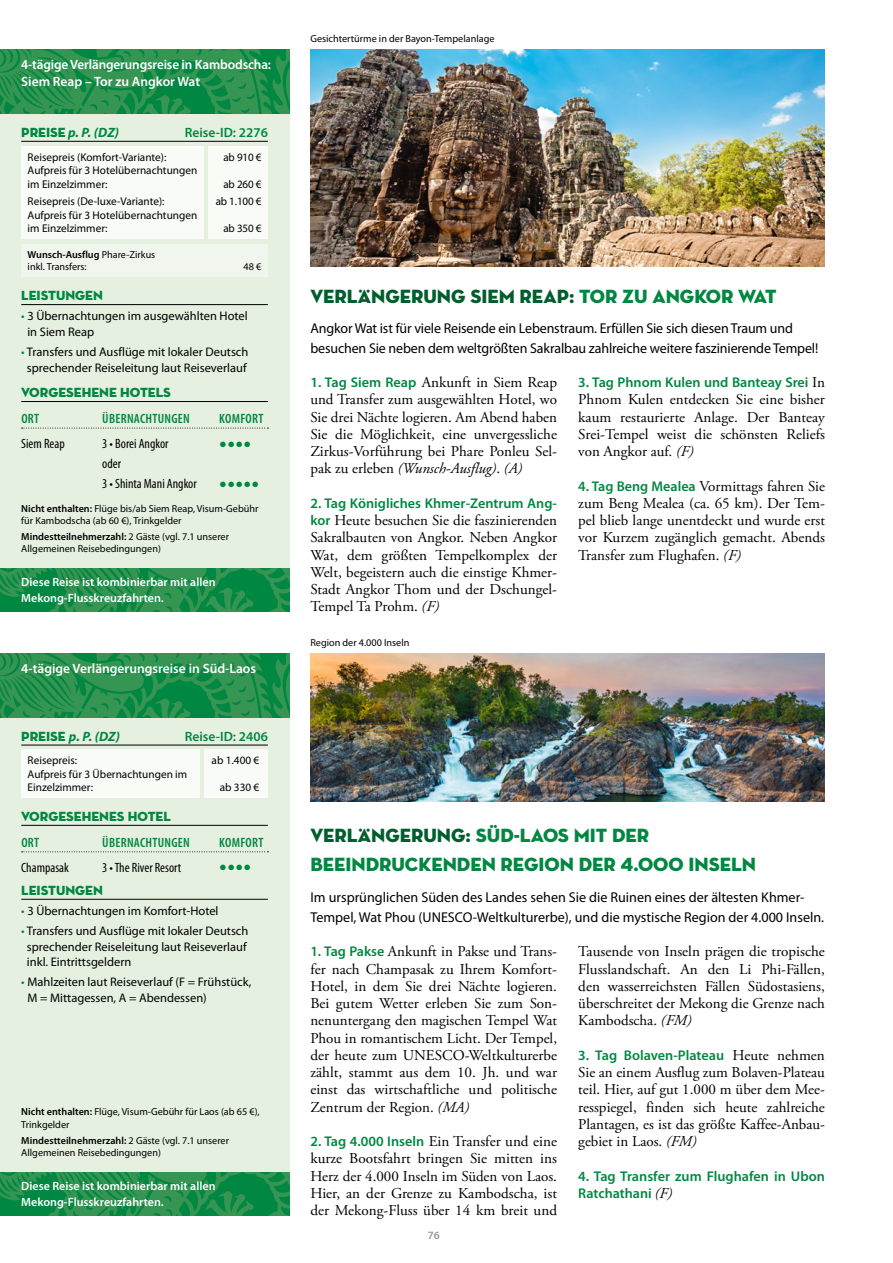
<style>
.page{position:relative;width:893px;height:1263px;background:#fff}
.page>*{position:absolute;margin:0;border:0;box-sizing:border-box;transform-origin:0 0}
.t1{font:19.5px/28.8px "Neutra Disp Titling";color:#008741}
.t2{font:19.5px "Neutra Disp Titling";color:#005e2e}
.t3{font:15px/17.2px "Adobe Garamond Pro";color:#000;text-align:justify}
.t4{font:14.25px/19.5px "Myriad Pro";letter-spacing:-.01em;color:#000}
.t5{font:600 14.1px/17.2px "Myriad Pro";color:#008741}
.t6{font:600 13.5px/16.5px "Myriad Pro";letter-spacing:-.005em;color:#fff}
.t7{font:condensed 13.5px/20px "Myriad Pro";color:#000}
.t8{font:13.5px "Neutra Disp Titling";color:#008741}
.t9{font:600 condensed 13.5px "Myriad Pro";letter-spacing:.02em;color:#008741}
.t10{font:italic 700 13.5px "Myriad Pro";color:#008741}
.t11{font:600 13.5px "Myriad Pro";color:#008741}
.t12{font:12.75px "Arial";color:#008741}
.t13{font:12.45px/15.8px "Myriad Pro";color:#000}
.t14{font:600 12px/16.5px "Myriad Pro";color:#fff}
.t15{font:11.25px/13.5px "Myriad Pro";color:#000}
.t16{font:600 11.25px "Myriad Pro";color:#9a9897}
.t17{font:10.2px/12.3px "Myriad Pro";color:#000}
.s1{font-family:"Neutra Disp Titling";font-weight:400;font-style:normal}
.s2{font-weight:600}
.s3{color:#008741}
.s4{font-family:"Myriad Pro";font-weight:600;font-size:14.1px;color:#008741}
.s5{font-style:italic}
.s6{font-family:"Adobe Garamond Pro";font-weight:400;font-size:15px;color:#000}
.s7{color:#005e2e}
.s8{font-family:"Adobe Garamond Pro";font-weight:400;font-style:italic;font-size:15px;color:#000}
</style>
<div class="page">
<img style="left:310px;top:49px;width:515px;height:217px">
<div style="left:0;top:653px;width:289px;height:562px;background:#e6f0e0"></div>
<img style="left:0;top:653px;width:289px;height:64px">
<img style="left:0;top:1172px;width:289px;height:43px">
<hr style="left:21px;top:745px;width:247px;height:1px;background:#000">
<hr style="left:21px;top:825px;width:247px;height:1px;background:#000">
<svg style="left:22px;top:851px;width:246px;height:1px"></svg>
<div style="left:21px;top:749px;width:179px;height:48px;background:#f8fbf6"></div>
<div style="left:204px;top:749px;width:64px;height:48px;background:#f8fbf6"></div>
<hr style="left:21px;top:899px;width:247px;height:1px;background:#000">
<img style="left:310px;top:653px;width:515px;height:148px">
<div style="left:0;top:49px;width:289px;height:562px;background:#e6f0e0"></div>
<img style="left:0;top:49px;width:289px;height:65px">
<img style="left:0;top:568px;width:289px;height:43px">
<hr style="left:21px;top:401px;width:247px;height:1px;background:#000">
<svg style="left:22px;top:428px;width:246px;height:1px"></svg>
<hr style="left:21px;top:141px;width:247px;height:1px;background:#000">
<div style="left:21px;top:146px;width:183px;height:93px;background:#f8fbf6"></div>
<div style="left:208px;top:146px;width:60px;height:93px;background:#f8fbf6"></div>
<hr style="left:21px;top:304px;width:247px;height:1px;background:#000">
<div style="left:21px;top:244px;width:247px;height:33px;background:#f0f6ed"></div>
<p class="t6" style="left:21px;top:57px;width:251px">4-tägige Verlängerungsreise in Kambodscha:<br>Siem Reap – Tor zu Angkor Wat</p>
<p class="t10" style="left:21px;top:125px;width:99px"><span class="s1">PREISE</span> p. P. (DZ)</p>
<p class="t11" style="left:185px;top:125px;width:85px">Reise-ID: 2276</p>
<p class="t15" style="left:28px;top:150px;width:171px">Reisepreis (Komfort-Variante):<br>Aufpreis für 3 Hotelübernachtungen im Einzelzimmer:</p>
<p class="t15" style="left:28px;top:195px;width:171px">Reisepreis (De-luxe-Variante):<br>Aufpreis für 3 Hotelübernachtungen im Einzelzimmer:</p>
<p class="t15" style="left:223px;top:150px;width:40px">ab 910 €</p>
<p class="t15" style="left:216px;top:175px;width:47px;line-height:17.7px;text-align:right">ab 260 € ab 1.100 €</p>
<p class="t15" style="left:223px;top:222px;width:40px">ab 350 €</p>
<p class="t17" style="left:28px;top:249px;width:129px"><span class="s2">Wunsch-Ausflug</span> Phare-Zirkus inkl. Transfers:</p>
<p class="t17" style="left:244px;top:261px;width:19px">48 €</p>
<p class="t8" style="left:21px;top:287px;width:83px">LEISTUNGEN</p>
<p class="t13" style="left:27px;top:308px;width:222px;text-indent:-6px"><span class="s3">•</span> 3 Übernachtungen im ausgewählten Hotel in Siem Reap</p>
<p class="t13" style="left:21px;top:344px;width:229px;text-align:center"><span class="s3">•</span> Transfers und Ausflüge mit lokaler Deutsch sprechender Reiseleitung laut Reiseverlauf</p>
<p class="t8" style="left:21px;top:384px;width:151px">VORGESEHENE HOTELS</p>
<p class="t9" style="left:21px;top:412px;width:19px">ORT</p>
<p class="t9" style="left:102px;top:412px;width:89px">ÜBERNACHTUNGEN</p>
<p class="t9" style="left:219px;top:412px;width:46px">KOMFORT</p>
<p class="t7" style="left:21px;top:433px;width:45px">Siem Reap</p>
<p class="t7" style="left:102px;top:433px;width:68px">3 • Borei Angkor</p>
<p class="t12" style="left:219px;top:435px;width:33px">●●●●</p>
<p class="t7" style="left:102px;top:453px;width:96px">oder<br>3 • Shinta Mani Angkor</p>
<p class="t12" style="left:219px;top:475px;width:42px">●●●●●</p>
<p class="t17" style="left:21px;top:502px;width:239px"><span class="s2">Nicht enthalten:</span> Flüge bis/ab Siem Reap, Visum-Gebühr für Kambodscha (ab 60 €), Trinkgelder</p>
<p class="t17" style="left:21px;top:531px;width:209px"><span class="s2">Mindestteilnehmerzahl:</span> 2 Gäste (vgl. 7.1 unserer<br>Allgemeinen Reisebedingungen)</p>
<p class="t14" style="left:21px;top:574px;width:196px">Diese Reise ist kombinierbar mit allen<br>Mekong-Flusskreuzfahrten.</p>
<p class="t6" style="left:21px;top:660px;width:236px">4-tägige Verlängerungsreise in Süd-Laos</p>
<p class="t10" style="left:21px;top:728px;width:100px"><span class="s1">PREISE</span> p. P. (DZ)</p>
<p class="t11" style="left:185px;top:728px;width:85px">Reise-ID: 2406</p>
<p class="t15" style="left:28px;top:754px;width:161px">Reisepreis:<br>Aufpreis für 3 Übernachtungen im<br>Einzelzimmer:</p>
<p class="t15" style="left:212px;top:754px;width:49px">ab 1.400 €</p>
<p class="t15" style="left:220px;top:781px;width:41px">ab 330 €</p>
<p class="t8" style="left:21px;top:808px;width:151px">VORGESEHENES HOTEL</p>
<p class="t9" style="left:21px;top:835px;width:19px">ORT</p>
<p class="t9" style="left:102px;top:835px;width:89px">ÜBERNACHTUNGEN</p>
<p class="t9" style="left:219px;top:835px;width:46px">KOMFORT</p>
<p class="t7" style="left:21px;top:857px;width:49px">Champasak</p>
<p class="t7" style="left:102px;top:857px;width:81px">3 • The River Resort</p>
<p class="t12" style="left:219px;top:859px;width:33px">●●●●</p>
<p class="t8" style="left:21px;top:882px;width:83px">LEISTUNGEN</p>
<p class="t13" style="left:21px;top:903px;width:199px"><span class="s3">•</span> 3 Übernachtungen im Komfort-Hotel</p>
<p class="t13" style="left:27px;top:923px;width:223px;text-indent:-6px"><span class="s3">•</span> Transfers und Ausflüge mit lokaler Deutsch sprechender Reiseleitung laut Reiseverlauf inkl. Eintrittsgeldern</p>
<p class="t13" style="left:27px;top:974px;width:226px;text-indent:-6px"><span class="s3">•</span> Mahlzeiten laut Reiseverlauf (F = Frühstück,<br>M = Mittagessen, A = Abendessen)</p>
<p class="t17" style="left:21px;top:1106px;width:240px"><span class="s2">Nicht enthalten:</span> Flüge, Visum-Gebühr für Laos (ab 65 €),<br>Trinkgelder</p>
<p class="t17" style="left:21px;top:1134px;width:209px"><span class="s2">Mindestteilnehmerzahl:</span> 2 Gäste (vgl. 7.1 unserer<br>Allgemeinen Reisebedingungen)</p>
<p class="t14" style="left:21px;top:1177px;width:196px">Diese Reise ist kombinierbar mit allen<br>Mekong-Flusskreuzfahrten.</p>
<p class="t17" style="left:310px;top:33px;width:186px">Gesichtertürme in der Bayon-Tempelanlage</p>
<h1 class="t2" style="left:310px;top:284px;width:468px">VERLÄNGERUNG SIEM REAP: <span class="s3">TOR ZU ANGKOR WAT</span></h1>
<p class="t4" style="left:310px;top:319px;width:509px">Angkor Wat ist für viele Reisende ein Lebenstraum. Erfüllen Sie sich diesen Traum und besuchen Sie neben dem weltgrößten Sakralbau zahlreiche weitere faszinierende Tempel!</p>
<p class="t3" style="left:310px;top:374px;width:248px"><span class="s4">1. Tag Siem Reap</span> Ankunft in Siem Reap und Transfer zum ausgewählten Hotel, wo Sie drei Nächte logieren. Am Abend haben Sie die Möglichkeit, eine unvergessliche Zirkus-Vorführung bei Phare Ponleu Sel&shy;pak zu erleben <span class="s5">(Wunsch-Ausflug)</span>. <span class="s5">(A)</span></p>
<p class="t5" style="left:310px;top:495px;width:248px">2. Tag Königliches Khmer-Zentrum Ang-</p>
<p class="t3" style="left:310px;top:512px;width:248px"><span class="s4">kor</span> Heute besuchen Sie die faszinierenden Sakralbauten von Angkor. Neben Angkor Wat, dem größten Tempelkomplex der Welt, begeistern auch die einstige Khmer-Stadt Angkor Thom und der Dschungel-Tempel Ta Prohm. <span class="s5">(F)</span></p>
<p class="t17" style="left:310px;top:636px;width:101px">Region der 4.000 Inseln</p>
<p class="t5" style="left:578px;top:374px;width:248px">3. Tag Phnom Kulen und Banteay Srei <span class="s6">In</span></p>
<p class="t3" style="left:578px;top:391px;width:248px">Phnom Kulen entdecken Sie eine bisher kaum restaurierte Anlage. Der Banteay Srei-Tempel weist die schönsten Reliefs von Angkor auf. <span class="s5">(F)</span></p>
<p class="t3" style="left:578px;top:478px;width:248px"><span class="s4">4. Tag Beng Mealea</span> Vormittags fahren Sie zum Beng Mealea (ca. 65 km). Der Tem&shy;pel blieb lange unentdeckt und wurde erst vor Kurzem zugänglich gemacht. Abends Transfer zum Flughafen. <span class="s5">(F)</span></p>
<h1 class="t1" style="left:310px;top:821px;width:447px"><span class="s7">VERLÄNGERUNG:</span> SÜD-LAOS MIT DER<br>BEEINDRUCKENDEN REGION DER 4.000 INSELN</h1>
<p class="t4" style="left:310px;top:888px;width:515px">Im ursprünglichen Süden des Landes sehen Sie die Ruinen eines der ältesten Khmer-<br>Tempel, Wat Phou (UNESCO-Weltkulturerbe), und die mystische Region der 4.000 Inseln.</p>
<p class="t3" style="left:310px;top:943px;width:248px"><span class="s4">1. Tag Pakse</span> Ankunft in Pakse und Trans&shy;fer nach Champasak zu Ihrem Komfort-Hotel, in dem Sie drei Nächte logieren.<br>Bei gutem Wetter erleben Sie zum Son&shy;nenuntergang den magischen Tempel Wat Phou in romantischem Licht. Der Tempel, der heute zum UNESCO-Weltkulturerbe zählt, stammt aus dem 10. Jh. und war einst das wirtschaftliche und politische Zentrum der Region. <span class="s5">(MA)</span></p>
<p class="t3" style="left:310px;top:1133px;width:248px"><span class="s4">2. Tag 4.000 Inseln</span> Ein Transfer und eine kurze Bootsfahrt bringen Sie mitten ins Herz der 4.000 Inseln im Süden von Laos.<br>Hier, an der Grenze zu Kambodscha, ist der Mekong-Fluss über 14 km breit und</p>
<p class="t16" style="left:428px;top:1229px;width:14px">76</p>
<p class="t3" style="left:578px;top:943px;width:248px">Tausende von Inseln prägen die tropische Flusslandschaft. An den Li Phi-Fällen, den wasserreichsten Fällen Südostasiens, überschreitet der Mekong die Grenze nach Kambodscha. <span class="s5">(FM)</span></p>
<p class="t5" style="left:578px;top:1047px;width:248px">3. Tag Bolaven-Plateau <span class="s6">Heute nehmen</span></p>
<p class="t3" style="left:578px;top:1064px;width:248px">Sie an einem Ausflug zum Bolaven-Plateau teil. Hier, auf gut 1.000 m über dem Mee&shy;resspiegel, finden sich heute zahlreiche Plantagen, es ist das größte Kaffee-Anbau&shy;gebiet in Laos. <span class="s5">(FM)</span></p>
<p class="t5" style="left:578px;top:1167px;width:248px">4. Tag Transfer zum Flughafen in Ubon<br>Ratchathani <span class="s8">(F)</span></p>
</div>
